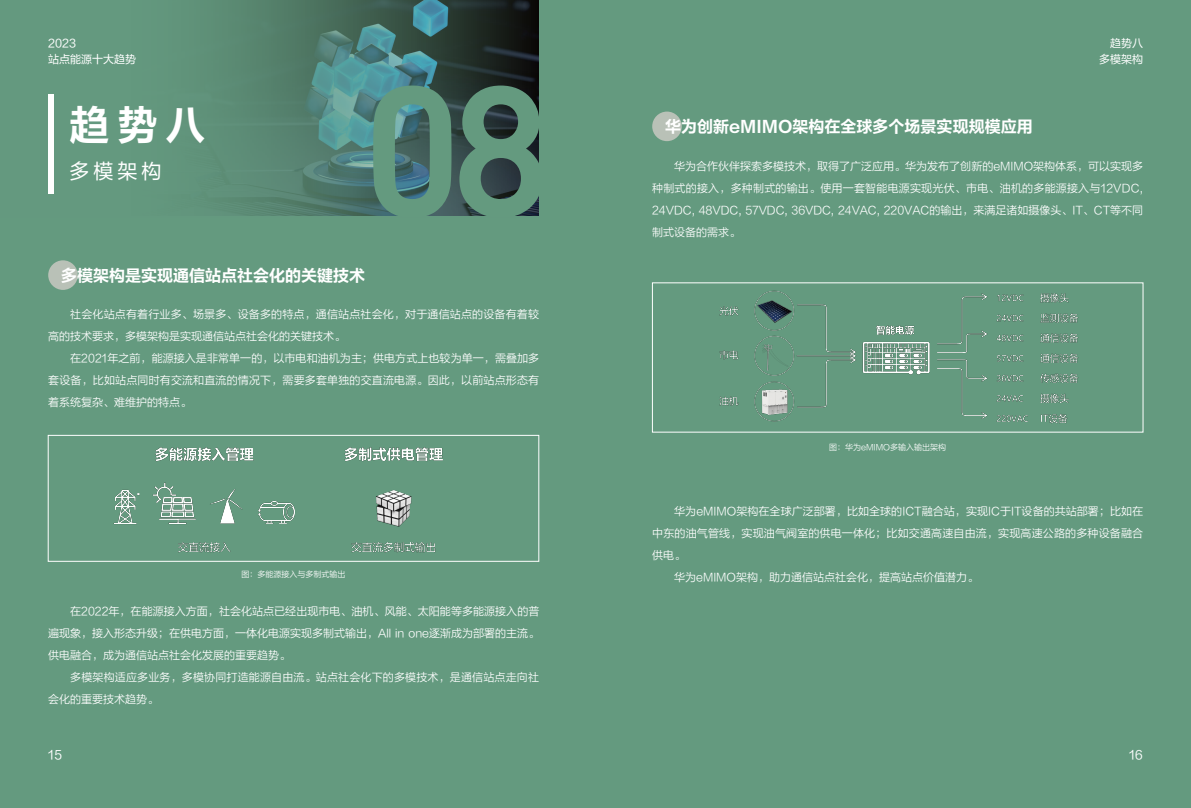
<style>
.page{position:relative;width:1191px;height:808px;background:#649a7f}
.page>*{position:absolute;margin:0;border:0;box-sizing:border-box;transform-origin:0 0}
.t1{font:500 188.6px "DIN Next LT Pro";color:#649a7f}
.t2{font:40px "FZLTCHJW GB1 0";color:#fff}
.t3{font:20px "FZLTHJW GB1 0";color:#fff}
.t4{font:16px "FZLTCHJW GB1 0";color:#fff}
.t5{font:12px "FZLTHJW GB1 0";color:#fff}
.t6{font:11px/22px "FZLTXIHJW GB1 0";letter-spacing:.005em;color:#fff;text-align:justify}
.t7{font:11px/16px "FZLTHJW GB1 0";color:#fff;text-align:right}
.t8{font:8px "FZLTXIHJW GB1 0";color:#fff}
</style>
<div class="page">
<div style="left:48px;top:435px;width:491px;height:127px;border:1px solid #fff"></div>
<div style="left:652px;top:282px;width:491px;height:151px;border:1px solid #fff"></div>
<div style="left:48px;top:260px;width:30px;height:30px;background:#b9c1b7;border-radius:50%"></div>
<svg style="left:207px;top:0;width:332px;height:216px;background:#446861"></svg>
<div style="left:48px;top:94px;width:6px;height:100px;background:#fff"></div>
<img style="left:113px;top:447px;width:330px;height:106px">
<div style="left:652px;top:112px;width:30px;height:29px;background:#b9c1b7;border-radius:50%"></div>
<img style="left:719px;top:290px;width:360px;height:134px">
<p class="t7" style="left:48px;top:36px;width:90px;text-align:left">2023<br>站点能源十大趋势</p>
<h2 class="t2" style="left:70px;top:103px;width:137px">趋势八</h2>
<h3 class="t3" style="left:70px;top:160px;width:93px">多模架构</h3>
<h1 class="t1" style="left:360px;top:42px;width:193px">08</h1>
<h3 class="t4" style="left:61px;top:266px;width:305px">多模架构是实现通信站点社会化的关键技术</h3>
<p class="t6" style="left:48px;top:304px;width:492px;text-indent:22px">社会化站点有着行业多、场景多、设备多的特点，通信站点社会化，对于通信站点的设备有着较高的技术要求，多模架构是实现通信站点社会化的关键技术。</p>
<p class="t6" style="left:48px;top:348px;width:492px;text-indent:22px">在2021年之前，能源接入是非常单一的，以市电和油机为主；供电方式上也较为单一，需叠加多套设备，比如站点同时有交流和直流的情况下，需要多套单独的交直流电源。因此，以前站点形态有着系统复杂、难维护的特点。</p>
<p class="t8" style="left:241px;top:570px;width:105px">图：多能源接入与多制式输出</p>
<p class="t6" style="left:48px;top:600px;width:492px;text-indent:22px">在2022年，在能源接入方面，社会化站点已经出现市电、油机、风能、太阳能等多能源接入的普遍现象，接入形态升级；在供电方面，一体化电源实现多制式输出，All in one逐渐成为部署的主流。供电融合，成为通信站点社会化发展的重要趋势。</p>
<p class="t6" style="left:48px;top:666px;width:492px;text-indent:22px">多模架构适应多业务，多模协同打造能源自由流。站点社会化下的多模技术，是通信站点走向社会化的重要技术趋势。</p>
<p class="t7" style="left:1099px;top:36px;width:45px">趋势八多模架构</p>
<h3 class="t4" style="left:665px;top:118px;width:369px">华为创新eMIMO架构在全球多个场景实现规模应用</h3>
<p class="t6" style="left:652px;top:155px;width:492px;text-indent:22px">华为合作伙伴探索多模技术，取得了广泛应用。华为发布了创新的eMIMO架构体系，可以实现多种制式的接入，多种制式的输出。使用一套智能电源实现光伏、市电、油机的多能源接入与12VDC, 24VDC, 48VDC, 57VDC, 36VDC, 24VAC, 220VAC的输出，来满足诸如摄像头、IT、CT等不同制式设备的需求。</p>
<p class="t8" style="left:829px;top:443px;width:118px">图：华为eMIMO多输入输出架构</p>
<p class="t6" style="left:674px;top:500px;width:470px">华为eMIMO架构在全球广泛部署，比如全球的ICT融合站，实现IC于IT设备的共站部署；比如在</p>
<p class="t6" style="left:652px;top:522px;width:492px">中东的油气管线，实现油气阀室的供电一体化；比如交通高速自由流，实现高速公路的多种设备融合</p>
<p class="t6" style="left:652px;top:544px;width:34px">供电。</p>
<p class="t6" style="left:674px;top:566px;width:305px">华为eMIMO架构，助力通信站点社会化，提高站点价值潜力。</p>
<p class="t5" style="left:48px;top:748px;width:15px">15</p>
<p class="t5" style="left:1129px;top:748px;width:15px">16</p>
</div>
